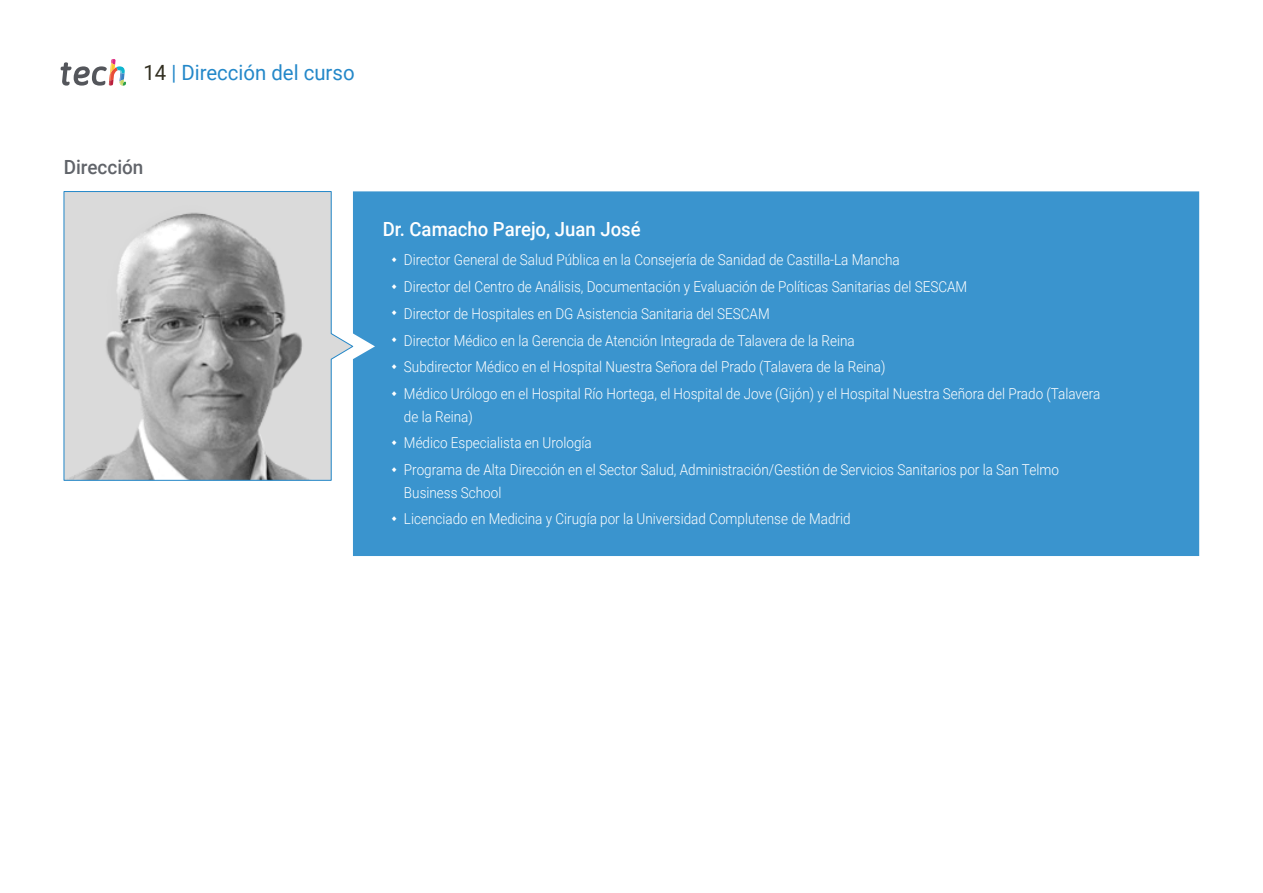
<style>
.page{position:relative;width:1263px;height:893px;background:#fff}
.page>*{position:absolute;margin:0;border:0;box-sizing:border-box;transform-origin:0 0}
.t1{font:21px "Roboto";color:#2488c9}
.t2{font:500 19.5px "Roboto";color:#fff;scale:.95 1}
.t3{font:500 19.5px "Roboto";color:#61646a}
.t4{font:300 15px/26.7px "Roboto";color:#fff;scale:.9 1}
.s1{color:#312e20}
</style>
<div class="page">
<div style="left:353px;top:191px;width:846px;height:365px;background:#3a94ce"></div>
<svg style="left:64px;top:191px;width:289px;height:290px;background:#bcbdbe"></svg>
<svg style="left:61px;top:59px;width:65px;height:27px"></svg>
<svg style="left:392px;top:257px;width:5px;height:5px"></svg>
<svg style="left:392px;top:284px;width:5px;height:5px"></svg>
<svg style="left:392px;top:310px;width:5px;height:5px"></svg>
<svg style="left:392px;top:337px;width:5px;height:5px"></svg>
<svg style="left:392px;top:364px;width:5px;height:5px"></svg>
<svg style="left:392px;top:391px;width:5px;height:5px"></svg>
<svg style="left:392px;top:440px;width:5px;height:5px"></svg>
<svg style="left:392px;top:467px;width:5px;height:5px"></svg>
<svg style="left:392px;top:516px;width:5px;height:5px"></svg>
<h1 class="t1" style="left:144px;top:57px;width:213px"><span class="s1">14</span> | Dirección del curso</h1>
<h2 class="t3" style="left:64px;top:154px;width:81px">Dirección</h2>
<h2 class="t2" style="left:383px;top:215px;width:273px">Dr. Camacho Parejo, Juan José</h2>
<p class="t4" style="left:404px;top:246px;width:775px">Director General de Salud Pública en la Consejería de Sanidad de Castilla-La Mancha<br>Director del Centro de Análisis, Documentación y Evaluación de Políticas Sanitarias del SESCAM<br>Director de Hospitales en DG Asistencia Sanitaria del SESCAM<br>Director Médico en la Gerencia de Atención Integrada de Talavera de la Reina<br>Subdirector Médico en el Hospital Nuestra Señora del Prado (Talavera de la Reina)<br>Médico Urólogo en el Hospital Río Hortega, el Hospital de Jove (Gijón) y el Hospital Nuestra Señora del Prado (Talavera</p>
<p class="t4" style="left:404px;top:402px;width:729px">de la Reina)<br>Médico Especialista en Urología<br>Programa de Alta Dirección en el Sector Salud, Administración/Gestión de Servicios Sanitarios por la San Telmo</p>
<p class="t4" style="left:404px;top:478px;width:498px">Business School<br>Licenciado en Medicina y Cirugía por la Universidad Complutense de Madrid</p>
</div>
